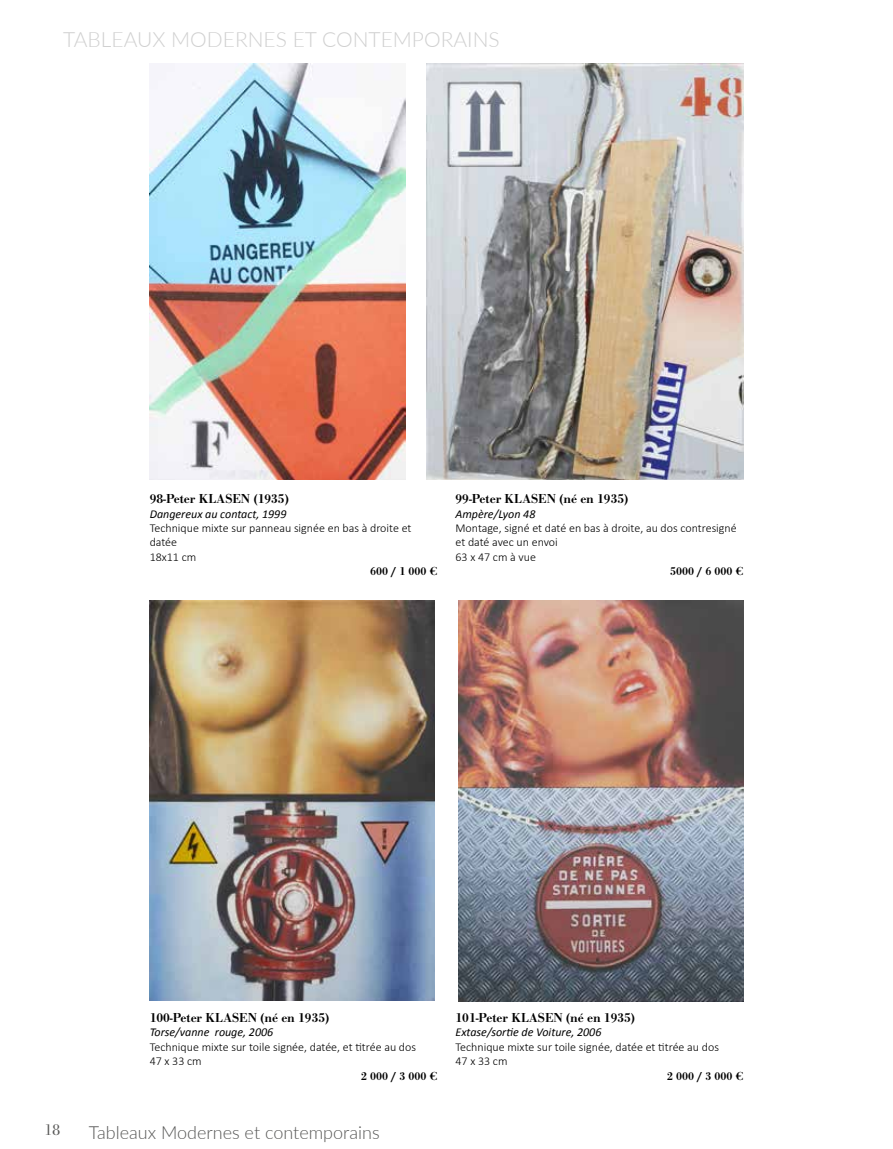
<style>
.page{position:relative;width:893px;height:1149px;background:#fff}
.page>*{position:absolute;margin:0;border:0;box-sizing:border-box;transform-origin:0 0}
.t1{font:300 21px "Lato";color:#d0d0d0}
.t2{font:300 18px "Lato";color:#575756}
.t3{font:300 16.5px "Bodoni URW";color:#575756}
.t4{font:500 13.5px "Bodoni URW";color:#000}
.t5{font:300 12px/14.4px "Calibri";color:#000}
.t6{font:italic 12px "Calibri";color:#000}
.t7{font:500 12px "Bodoni URW";color:#000}
</style>
<div class="page">
<img style="left:150px;top:64px;width:256px;height:415px">
<img style="left:426px;top:64px;width:317px;height:415px">
<img style="left:150px;top:600px;width:285px;height:399px">
<img style="left:458px;top:600px;width:285px;height:401px">
<h1 class="t1" style="left:63px;top:25px;width:438px">TABLEAUX MODERNES ET CONTEMPORAINS</h1>
<p class="t4" style="left:150px;top:490px;width:141px">98-Peter KLASEN (1935)</p>
<p class="t6" style="left:150px;top:505px;width:138px">Dangereux au contact, 1999</p>
<p class="t5" style="left:150px;top:520px;width:263px">Technique mixte sur panneau signée en bas à droite et datée<br>18x11 cm</p>
<p class="t7" style="left:370px;top:564px;width:69px">600 / 1 000 €</p>
<p class="t4" style="left:455px;top:490px;width:174px">99-Peter KLASEN (né en 1935)</p>
<p class="t6" style="left:455px;top:505px;width:81px">Ampère/Lyon 48</p>
<p class="t5" style="left:455px;top:520px;width:283px">Montage, signé et daté en bas à droite, au dos contresigné et daté avec un envoi<br>63 x 47 cm à vue</p>
<p class="t7" style="left:670px;top:564px;width:75px">5000 / 6 000 €</p>
<h3 class="t3" style="left:44px;top:1118px;width:18px">18</h3>
<p class="t4" style="left:150px;top:1009px;width:181px">100-Peter KLASEN (né en 1935)</p>
<p class="t6" style="left:150px;top:1023px;width:125px">Torse/vanne rouge, 2006</p>
<p class="t5" style="left:150px;top:1039px;width:268px">Technique mixte sur toile signée, datée, et titrée au dos<br>47 x 33 cm</p>
<p class="t7" style="left:361px;top:1068px;width:78px">2 000 / 3 000 €</p>
<h2 class="t2" style="left:89px;top:1119px;width:292px">Tableaux Modernes et contemporains</h2>
<p class="t4" style="left:455px;top:1009px;width:181px">101-Peter KLASEN (né en 1935)</p>
<p class="t6" style="left:455px;top:1023px;width:147px">Extase/sortie de Voiture, 2006</p>
<p class="t5" style="left:455px;top:1039px;width:265px">Technique mixte sur toile signée, datée et titrée au dos<br>47 x 33 cm</p>
<p class="t7" style="left:667px;top:1068px;width:78px">2 000 / 3 000 €</p>
</div>
